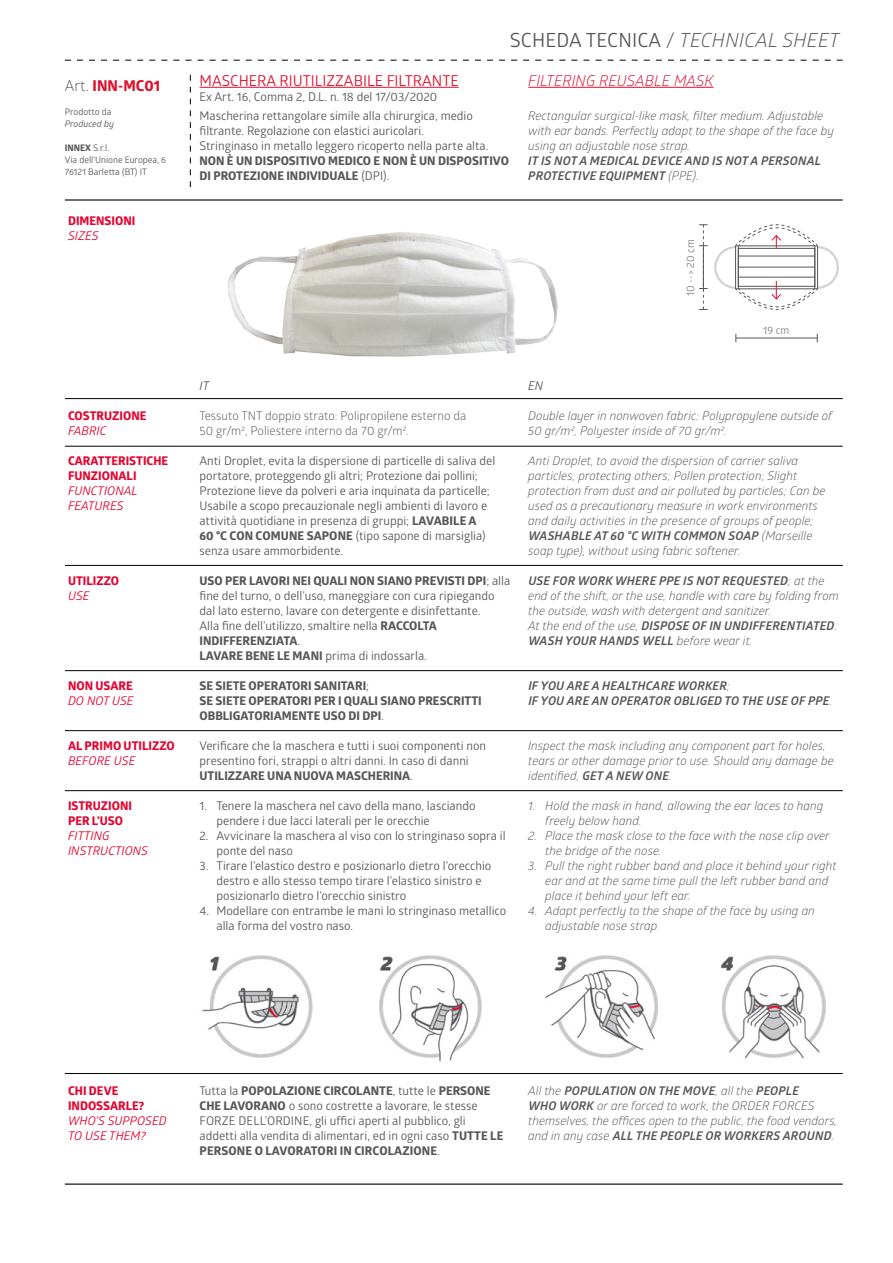
<style>
.page{position:relative;width:893px;height:1263px;background:#fff}
.page>*{position:absolute;margin:0;border:0;box-sizing:border-box;transform-origin:0 0}
.t1{font:italic 19.5px "Glober";letter-spacing:.01em;color:#575756}
.t2{font:15px "Glober";color:#df112f}
.t3{font:italic 15px "Glober";color:#df112f}
.t4{font:700 15px "Globerx";color:#df112f}
.t5{font:italic 12px/15px "Glober";color:#575756}
.t6{font:12px/15px "Glober";color:#575756}
.t7{font:700 12px/15px "Globerx";color:#575756}
.t8{font:italic 700 12px/15px "Glober";letter-spacing:.01em;color:#575756}
.t9{font:700 12px/15px "Globerx";color:#e4032e}
.t10{font:italic 12px/15px "Glober";color:#e4032e}
.t11{font:12px/15px "Glober";color:#575756}
.t12{font:italic 12px "Glober";color:#575756}
.t13{font:10.5px "Glober";color:#575756}
.t14{font:9px/12px "Glober";color:#575756}
.t15{font:italic 9px "Glober";color:#575756}
.s1{font-family:"Glober";font-weight:400;color:#575756}
.s2{font-family:"Globerx";font-weight:700}
.s3{font-style:normal}
.s4{font-family:"Glober";font-weight:400}
.s5{font-weight:400}
.s6{font-weight:700}
</style>
<div class="page">
<img style="left:202px;top:955px;width:111px;height:103px">
<img style="left:379px;top:955px;width:103px;height:107px">
<img style="left:545px;top:955px;width:113px;height:103px">
<img style="left:720px;top:955px;width:106px;height:104px">
<svg style="left:65px;top:60px;width:778px;height:1px"></svg>
<hr style="left:65px;top:199px;width:778px;height:2px;background:#000">
<hr style="left:65px;top:1183px;width:778px;height:2px;background:#000">
<svg style="left:190px;top:75px;width:1px;height:112px"></svg>
<hr style="left:200px;top:87px;width:259px;height:1px;background:#df112f">
<hr style="left:528px;top:87px;width:186px;height:1px;background:#df112f">
<img style="left:228px;top:232px;width:330px;height:125px">
<hr style="left:736px;top:338px;width:81px;height:1px;background:#575756">
<svg style="left:699px;top:224px;width:140px;height:86px"></svg>
<hr style="left:65px;top:398px;width:778px;height:1px;background:#000">
<hr style="left:65px;top:446px;width:778px;height:1px;background:#000">
<hr style="left:65px;top:565px;width:778px;height:1px;background:#000">
<hr style="left:65px;top:670px;width:778px;height:1px;background:#000">
<hr style="left:65px;top:730px;width:778px;height:1px;background:#000">
<hr style="left:65px;top:790px;width:778px;height:1px;background:#000">
<hr style="left:65px;top:1073px;width:778px;height:1px;background:#000">
<p class="t4" style="left:65px;top:75px;width:97px"><span class="s1">Art.</span> INN-MC01</p>
<p class="t14" style="left:65px;top:106px;width:48px">Prodotto da</p>
<p class="t15" style="left:65px;top:118px;width:51px">Produced by</p>
<p class="t14" style="left:65px;top:142px;width:103px"><span class="s2">INNEX</span> S.r.l.<br>Via dell'Unione Europea, 6<br>76121 Barletta (BT) IT</p>
<p class="t9" style="left:68px;top:213px;width:69px">DIMENSIONI</p>
<p class="t10" style="left:68px;top:227px;width:32px">SIZES</p>
<p class="t9" style="left:68px;top:408px;width:80px">COSTRUZIONE</p>
<p class="t10" style="left:68px;top:422px;width:40px">FABRIC</p>
<p class="t9" style="left:68px;top:453px;width:102px">CARATTERISTICHE<br>FUNZIONALI</p>
<p class="t10" style="left:68px;top:482px;width:71px">FUNCTIONAL<br>FEATURES</p>
<p class="t9" style="left:68px;top:573px;width:53px">UTILIZZO</p>
<p class="t10" style="left:68px;top:587px;width:23px">USE</p>
<p class="t9" style="left:68px;top:678px;width:66px">NON USARE</p>
<p class="t10" style="left:68px;top:692px;width:67px">DO NOT USE</p>
<p class="t9" style="left:68px;top:738px;width:108px">AL PRIMO UTILIZZO</p>
<p class="t10" style="left:68px;top:752px;width:69px">BEFORE USE</p>
<p class="t9" style="left:68px;top:798px;width:66px">ISTRUZIONI<br>PER L'USO</p>
<p class="t10" style="left:68px;top:827px;width:81px">FITTING<br>INSTRUCTIONS</p>
<h1 class="t1" style="left:510px;top:27px;width:331px"><span class="s3">SCHEDA TECNICA</span> <span class="s3">/</span> TECHNICAL SHEET</h1>
<p class="t2" style="left:200px;top:70px;width:261px">MASCHERA RIUTILIZZABILE FILTRANTE</p>
<p class="t6" style="left:200px;top:87px;width:275px;line-height:18.8px">Ex Art. 16, Comma 2, D.L. n. 18 del 17/03/2020<br>Mascherina rettangolare simile alla chirurgica, medio</p>
<p class="t6" style="left:200px;top:122px;width:290px">filtrante. Regolazione con elastici auricolari.<br>Stringinaso in metallo leggero ricoperto nella parte alta.</p>
<p class="t7" style="left:200px;top:153px;width:311px">NON È UN DISPOSITIVO MEDICO E NON È UN DISPOSITIVO<br>DI PROTEZIONE INDIVIDUALE <span class="s4">(DPI).</span></p>
<p class="t3" style="left:528px;top:70px;width:187px">FILTERING REUSABLE MASK</p>
<p class="t5" style="left:528px;top:107px;width:307px">Rectangular surgical-like mask, filter medium. Adjustable with ear bands. Perfectly adapt to the shape of the face by using an adjustable nose strap.</p>
<p class="t8" style="left:528px;top:153px;width:294px">IT IS NOT A MEDICAL DEVICE AND IS NOT A PERSONAL<br>PROTECTIVE EQUIPMENT <span class="s5">(PPE).</span></p>
<p class="t13" style="left:683px;top:296px;width:58px;rotate:-90deg">10 --&gt; 20 cm</p>
<p class="t13" style="left:763px;top:323px;width:27px">19 cm</p>
<p class="t12" style="left:200px;top:377px;width:11px">IT</p>
<p class="t12" style="left:528px;top:377px;width:17px">EN</p>
<p class="t11" style="left:200px;top:407px;width:268px">Tessuto TNT doppio strato: Polipropilene esterno da<br>50 gr/m², Poliestere interno da 70 gr/m².</p>
<p class="t6" style="left:200px;top:452px;width:297px">Anti Droplet, evita la dispersione di particelle di saliva del portatore, proteggendo gli altri; Protezione dai pollini; Protezione lieve da polveri e aria inquinata da particelle; Usabile a scopo precauzionale negli ambienti di lavoro e attività quotidiane in presenza di gruppi; <span class="s2">LAVABILE A<br>60 °C CON COMUNE SAPONE</span> (tipo sapone di marsiglia) senza usare ammorbidente.</p>
<p class="t7" style="left:200px;top:573px;width:312px">USO PER LAVORI NEI QUALI NON SIANO PREVISTI DPI<span class="s4">; alla</span></p>
<p class="t6" style="left:200px;top:587px;width:297px">fine del turno, o dell’uso, maneggiare con cura ripiegando dal lato esterno, lavare con detergente e disinfettante.<br>Alla fine dell’utilizzo, smaltire nella <span class="s2">RACCOLTA</span></p>
<p class="t7" style="left:200px;top:633px;width:102px">INDIFFERENZIATA<span class="s4">.</span></p>
<p class="t6" style="left:200px;top:647px;width:229px"><span class="s2">LAVARE BENE LE MANI</span> prima di indossarla.</p>
<p class="t7" style="left:200px;top:678px;width:284px">SE SIETE OPERATORI SANITARI<span class="s4">;<br></span>SE SIETE OPERATORI PER I QUALI SIANO PRESCRITTI<br>OBBLIGATORIAMENTE USO DI DPI<span class="s4">.</span></p>
<p class="t6" style="left:200px;top:737px;width:288px">Verificare che la maschera e tutti i suoi componenti non presentino fori, strappi o altri danni. In caso di danni</p>
<p class="t7" style="left:200px;top:768px;width:215px">UTILIZZARE UNA NUOVA MASCHERINA<span class="s4">.</span></p>
<p class="t6" style="left:217px;top:797px;width:260px;text-indent:-17px">1. Tenere la maschera nel cavo della mano, lasciando pendere i due lacci laterali per le orecchie</p>
<p class="t6" style="left:217px;top:827px;width:291px;text-indent:-17px">2. Avvicinare la maschera al viso con lo stringinaso sopra il ponte del naso</p>
<p class="t6" style="left:217px;top:857px;width:276px;text-indent:-17px">3. Tirare l’elastico destro e posizionarlo dietro l’orecchio destro e allo stesso tempo tirare l’elastico sinistro e posizionarlo dietro l’orecchio sinistro</p>
<p class="t6" style="left:217px;top:902px;width:291px;text-indent:-17px">4. Modellare con entrambe le mani lo stringinaso metallico alla forma del vostro naso.</p>
<p class="t5" style="left:528px;top:407px;width:305px">Double layer in nonwoven fabric: Polypropylene outside of<br>50 gr/m², Polyester inside of 70 gr/m².</p>
<p class="t5" style="left:528px;top:452px;width:299px">Anti Droplet, to avoid the dispersion of carrier saliva particles, protecting others; Pollen protection; Slight protection from dust and air polluted by particles; Can be used as a precautionary measure in work environments and daily activities in the presence of groups of people; <span class="s6">WASHABLE AT 60 °C WITH COMMON SOAP</span> (Marseille soap type), without using fabric softener.</p>
<p class="t5" style="left:528px;top:572px;width:312px"><span class="s6">USE FOR WORK WHERE PPE IS NOT REQUESTED</span>; at the end of the shift, or the use, handle with care by folding from the outside, wash with detergent and sanitizer.<br>At the end of the use, <span class="s6">DISPOSE OF IN UNDIFFERENTIATED</span>.<br><span class="s6">WASH YOUR HANDS WELL</span> before wear it.</p>
<p class="t8" style="left:528px;top:678px;width:305px">IF YOU ARE A HEALTHCARE WORKER<span class="s5">;<br></span>IF YOU ARE AN OPERATOR OBLIGED TO THE USE OF PPE<span class="s5">.</span></p>
<p class="t5" style="left:528px;top:737px;width:307px">Inspect the mask including any component part for holes, tears or other damage prior to use. Should any damage be identified, <span class="s6">GET A NEW ONE</span>.</p>
<p class="t5" style="left:545px;top:797px;width:280px;text-indent:-17px">1. Hold the mask in hand, allowing the ear laces to hang freely below hand.</p>
<p class="t5" style="left:545px;top:827px;width:286px;text-indent:-17px">2. Place the mask close to the face with the nose clip over the bridge of the nose.</p>
<p class="t5" style="left:545px;top:857px;width:293px;text-indent:-17px">3. Pull the right rubber band and place it behind your right ear and at the same time pull the left rubber band and place it behind your left ear.</p>
<p class="t5" style="left:545px;top:902px;width:271px;text-indent:-17px">4. Adapt perfectly to the shape of the face by using an adjustable nose strap</p>
<p class="t9" style="left:68px;top:1083px;width:78px">CHI DEVE<br>INDOSSARLE?</p>
<p class="t10" style="left:68px;top:1112px;width:100px">WHO'S SUPPOSED<br>TO USE THEM?</p>
<p class="t7" style="left:200px;top:1083px;width:293px"><span class="s4">Tutta la</span> POPOLAZIONE CIRCOLANTE<span class="s4">, tutte le</span> PERSONE</p>
<p class="t6" style="left:200px;top:1097px;width:305px"><span class="s2">CHE LAVORANO</span> o sono costrette a lavorare, le stesse<br>FORZE DELL’ORDINE, gli uffici aperti al pubblico, gli addetti alla vendita di alimentari, ed in ogni caso <span class="s2">TUTTE LE</span></p>
<p class="t7" style="left:200px;top:1143px;width:242px">PERSONE O LAVORATORI IN CIRCOLAZIONE<span class="s4">.</span></p>
<p class="t5" style="left:528px;top:1082px;width:310px">All the <span class="s6">POPULATION ON THE MOVE</span>, all the <span class="s6">PEOPLE<br>WHO WORK</span> or are forced to work, the ORDER FORCES themselves, the offices open to the public, the food vendors, and in any case <span class="s6">ALL THE PEOPLE OR WORKERS AROUND</span>.</p>
</div>
